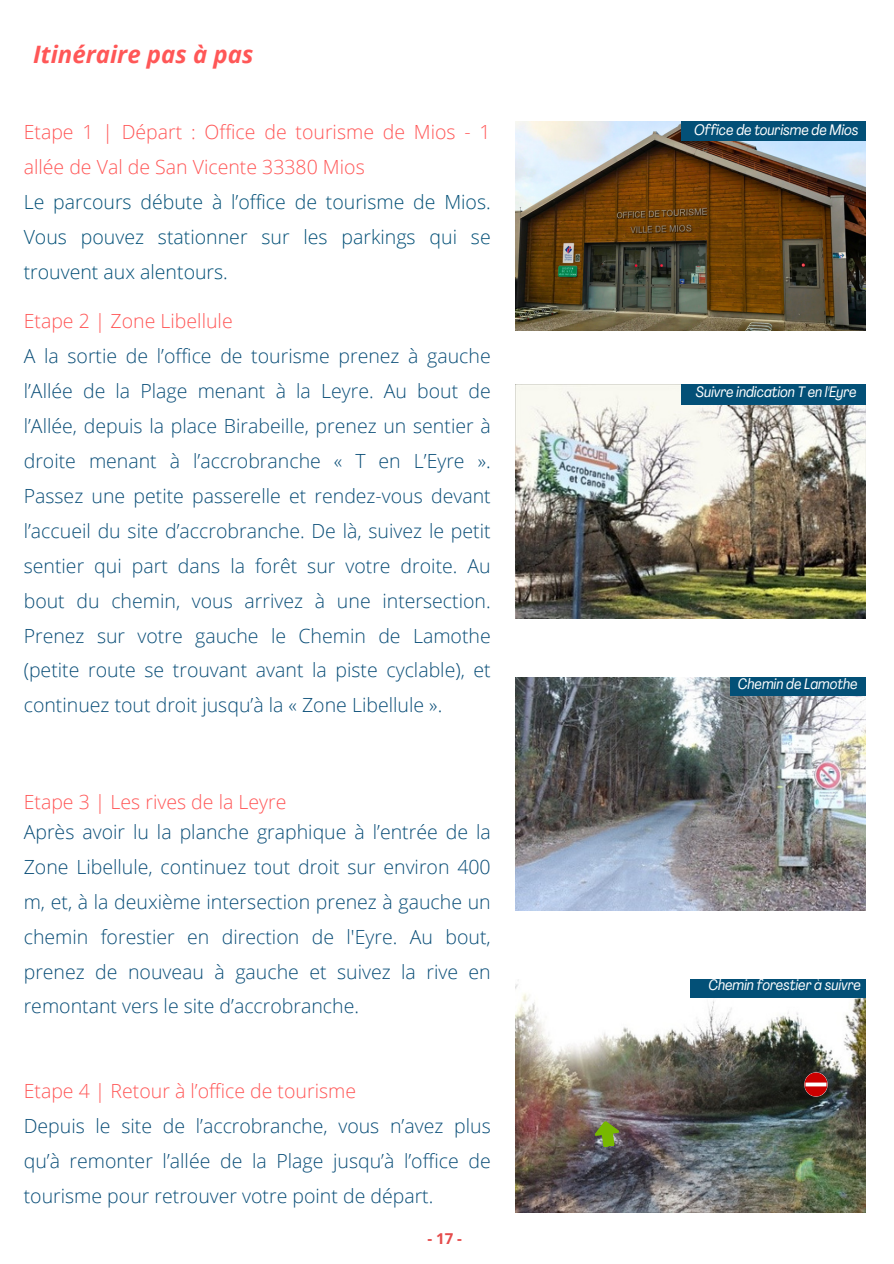
<style>
.page{position:relative;width:894px;height:1264px;background:#fff}
.page>*{position:absolute;margin:0;border:0;box-sizing:border-box;transform-origin:0 0}
.t1{font:italic 700 24px "Open Sans";color:#ff5757}
.t2{font:300 19.5px/34.8px "Open Sans";color:#0a4e78}
.t3{font:300 19.5px/34.8px "Open Sans";color:#035077}
.t4{font:italic condensed 15px "Agrandir";color:#fff}
.t5{font:700 15px "Open Sans";color:#e54c4c}
.s1{color:#ff5757}
</style>
<div class="page">
<img style="left:515px;top:121px;width:350px;height:210px">
<img style="left:515px;top:984px;width:350px;height:228px">
<img style="left:515px;top:677px;width:350px;height:233px">
<img style="left:515px;top:384px;width:350px;height:234px">
<div style="left:681px;top:121px;width:184px;height:20px;background:#035077"></div>
<img style="left:804px;top:1072px;width:23px;height:24px">
<svg style="left:593px;top:1119px;width:28px;height:29px"></svg>
<div style="left:681px;top:384px;width:184px;height:21px;background:#035077"></div>
<div style="left:729px;top:677px;width:136px;height:18px;background:#035077"></div>
<div style="left:690px;top:979px;width:175px;height:19px;background:#035077"></div>
<p class="t1" style="left:33px;top:37px;width:222px">Itinéraire pas à pas</p>
<p class="t3" style="left:24px;top:114px;width:468px"><span class="s1">Etape 1 | Départ : Office de tourisme de Mios - 1 allée de Val de San Vicente 33380 Mios<br></span>Le parcours débute à l’office de tourisme de Mios.<br>Vous pouvez stationner sur les parkings qui se trouvent aux alentours.</p>
<p class="t4" style="left:694px;top:124px;width:166px">Office de tourisme de Mios</p>
<h3 class="t2" style="left:24px;top:303px;width:468px"><span class="s1">Etape 2 | Zone Libellule<br></span>A la sortie de l’office de tourisme prenez à gauche l’Allée de la Plage menant à la Leyre. Au bout de l’Allée, depuis la place Birabeille, prenez un sentier à droite menant à l’accrobranche « T en L’Eyre ».<br>Passez une petite passerelle et rendez-vous devant l’accueil du site d’accrobranche. De là, suivez le petit sentier qui part dans la forêt sur votre droite. Au bout du chemin, vous arrivez à une intersection.<br>Prenez sur votre gauche le Chemin de Lamothe (petite route se trouvant avant la piste cyclable), et continuez tout droit jusqu’à la « Zone Libellule ».</h3>
<p class="t2" style="left:24px;top:785px;width:468px;line-height:30.3px"><span class="s1">Etape 3 | Les rives de la Leyre<br></span>Après avoir lu la planche graphique à l’entrée de la</p>
<p class="t2" style="left:24px;top:848px;width:468px;text-align:justify">Zone Libellule, continuez tout droit sur environ 400 m, et, à la deuxième intersection prenez à gauche un chemin forestier en direction de l'Eyre. Au bout, prenez de nouveau à gauche et suivez la rive en remontant vers le site d’accrobranche.</p>
<p class="t2" style="left:24px;top:1073px;width:468px"><span class="s1">Etape 4 | Retour à l’office de tourisme<br></span>Depuis le site de l’accrobranche, vous n’avez plus qu’à remonter l’allée de la Plage jusqu’à l’office de tourisme pour retrouver votre point de départ.</p>
<p class="t5" style="left:427px;top:1227px;width:36px">-17-</p>
<p class="t4" style="left:695px;top:386px;width:162px">Suivre indication T en l'Eyre</p>
<p class="t4" style="left:737px;top:677px;width:121px">Chemin de Lamothe</p>
<p class="t4" style="left:708px;top:979px;width:154px">Chemin forestier à suivre</p>
</div>
